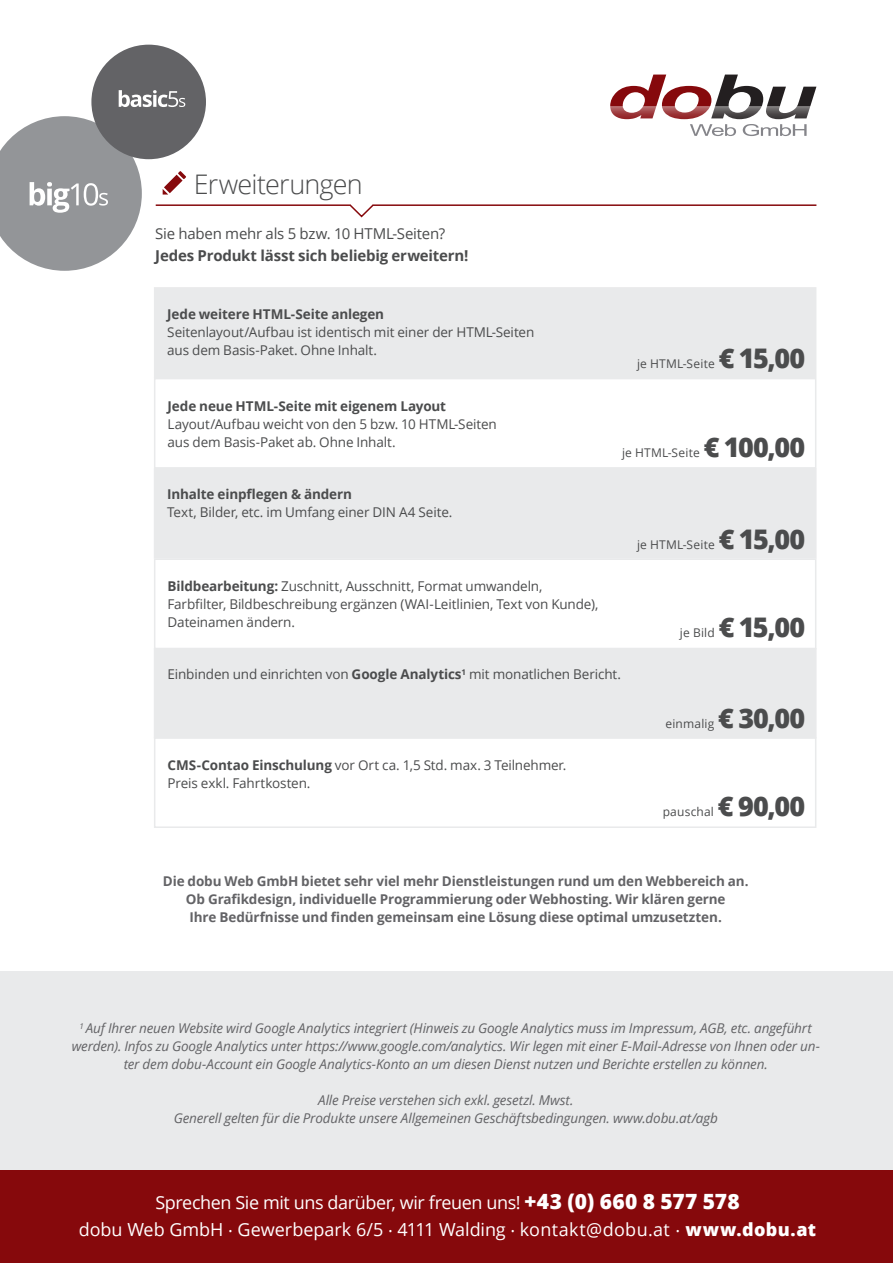
<style>
.page{position:relative;width:893px;height:1263px;background:#fff}
.page>*{position:absolute;margin:0;border:0;box-sizing:border-box;transform-origin:0 0}
.t1{font:800 27px "Open Sans";letter-spacing:-.025em;color:#4b4c4d}
.t2{font:300 27px "Open Sans";letter-spacing:-.03em;color:#4b4c4d}
.t3{font:18px/27px "Open Sans";letter-spacing:-.01em;color:#fff;text-align:center}
.t4{font:700 15px "Open Sans";letter-spacing:-.01em;color:#4b4c4d}
.t5{font:15px "Open Sans";letter-spacing:-.015em;color:#4b4c4d}
.t6{font:13.5px/18px "Open Sans";letter-spacing:-.01em;color:#4b4c4d}
.t7{font:italic 13.5px/18px "Open Sans";letter-spacing:-.01em;color:#636366;text-align:center}
.t8{font:700 13.5px/18px "Open Sans";letter-spacing:-.01em;color:#636366;text-align:center}
.t9{font:700 13.5px "Open Sans";letter-spacing:-.01em;color:#4b4c4d}
.t10{font:12px "Open Sans";letter-spacing:.015em;color:#4b4c4d}
.s1{font-weight:700}
.s2{font-weight:800;font-size:21px}
.s3{font-weight:800}
</style>
<div class="page">
<div style="left:0;top:972px;width:893px;height:199px;background:#e9eaeb"></div>
<div style="left:155px;top:288px;width:661px;height:89px;background:#e9eaeb"></div>
<div style="left:154px;top:287px;width:662px;height:91px;border:2px solid #e9eaeb"></div>
<div style="left:0;top:1170px;width:893px;height:93px;background:#86090c"></div>
<svg style="left:610px;top:75px;width:206px;height:61px"></svg>
<div style="left:154px;top:378px;width:662px;height:91px;border:2px solid #e9eaeb"></div>
<div style="left:154px;top:469px;width:662px;height:89px;background:#e9eaeb"></div>
<div style="left:154px;top:468px;width:662px;height:90px;border:1px solid #e9eaeb"></div>
<div style="left:154px;top:558px;width:662px;height:91px;border:2px solid #e9eaeb"></div>
<div style="left:154px;top:737px;width:662px;height:91px;border:2px solid #e9eaeb"></div>
<div style="left:154px;top:649px;width:662px;height:89px;background:#e9eaeb"></div>
<div style="left:154px;top:648px;width:662px;height:90px;border:1px solid #e9eaeb"></div>
<svg style="left:163px;top:171px;width:23px;height:24px"></svg>
<svg style="left:350px;top:204px;width:23px;height:14px"></svg>
<hr style="left:156px;top:204px;width:195px;height:2px;background:#86090c">
<hr style="left:373px;top:204px;width:443px;height:2px;background:#86090c">
<svg style="left:0;top:116px;width:142px;height:155px"></svg>
<div style="left:91px;top:45px;width:115px;height:114px;background:#636366;border-radius:50%"></div>
<svg style="left:119px;top:90px;width:66px;height:17px"></svg>
<h1 class="t2" style="left:194px;top:165px;width:170px">Erweiterungen</h1>
<p class="t5" style="left:155px;top:223px;width:291px">Sie haben mehr als 5 bzw. 10 HTML-Seiten?</p>
<p class="t4" style="left:155px;top:245px;width:315px">Jedes Produkt lässt sich beliebig erweitern!</p>
<p class="t9" style="left:167px;top:304px;width:218px">Jede weitere HTML-Seite anlegen</p>
<p class="t6" style="left:167px;top:322px;width:369px">Seitenlayout/Aufbau ist identisch mit einer der HTML-Seiten aus dem Basis-Paket. Ohne Inhalt.</p>
<p class="t9" style="left:168px;top:397px;width:280px">Jede neue HTML-Seite mit eigenem Layout</p>
<p class="t6" style="left:168px;top:415px;width:331px">Layout/Aufbau weicht von den 5 bzw. 10 HTML-Seiten aus dem Basis-Paket ab. Ohne Inhalt.</p>
<p class="t9" style="left:167px;top:485px;width:186px">Inhalte einpflegen &amp; ändern</p>
<p class="t6" style="left:167px;top:503px;width:287px">Text, Bilder, etc. im Umfang einer DIN A4 Seite.</p>
<p class="t6" style="left:168px;top:576px;width:432px"><span class="s1">Bildbearbeitung:</span> Zuschnitt, Ausschnitt, Format umwandeln,<br>Farbfilter, Bildbeschreibung ergänzen (WAI-Leitlinien, Text von Kunde),<br>Dateinamen ändern.</p>
<p class="t10" style="left:637px;top:356px;width:79px">je HTML-Seite</p>
<h1 class="t1" style="left:719px;top:338px;width:88px">€ 15,00</h1>
<p class="t10" style="left:622px;top:444px;width:79px">je HTML-Seite</p>
<h1 class="t1" style="left:704px;top:426px;width:103px">€ 100,00</h1>
<p class="t10" style="left:637px;top:536px;width:79px">je HTML-Seite</p>
<h1 class="t1" style="left:719px;top:519px;width:88px">€ 15,00</h1>
<p class="t10" style="left:680px;top:624px;width:36px">je Bild</p>
<h1 class="t1" style="left:719px;top:606px;width:88px">€ 15,00</h1>
<p class="t6" style="left:168px;top:665px;width:455px">Einbinden und einrichten von <span class="s1">Google Analytics</span><sup>1</sup> mit monatlichen Bericht.</p>
<p class="t6" style="left:168px;top:756px;width:400px"><span class="s1">CMS-Contao Einschulung</span> vor Ort ca. 1,5 Std. max. 3 Teilnehmer.<br>Preis exkl. Fahrtkosten.</p>
<p class="t10" style="left:665px;top:715px;width:50px">einmalig</p>
<h1 class="t1" style="left:718px;top:697px;width:89px">€ 30,00</h1>
<p class="t10" style="left:663px;top:804px;width:53px">pauschal</p>
<h1 class="t1" style="left:718px;top:786px;width:89px">€ 90,00</h1>
<p class="t8" style="left:163px;top:872px;width:587px">Die dobu Web GmbH bietet sehr viel mehr Dienstleistungen rund um den Webbereich an.<br>Ob Grafikdesign, individuelle Programmierung oder Webhosting. Wir klären gerne<br>Ihre Bedürfnisse und finden gemeinsam eine Lösung diese optimal umzusetzten.</p>
<p class="t7" style="left:72px;top:1019px;width:750px"><sup>1</sup> Auf Ihrer neuen Website wird Google Analytics integriert (Hinweis zu Google Analytics muss im Impressum, AGB, etc. angeführt werden). Infos zu Google Analytics unter https://www.google.com/analytics. Wir legen mit einer E-Mail-Adresse von Ihnen oder un&shy;ter dem dobu-Account ein Google Analytics-Konto an um diesen Dienst nutzen und Berichte erstellen zu können.</p>
<p class="t7" style="left:174px;top:1091px;width:546px">Alle Preise verstehen sich exkl. gesetzl. Mwst.<br>Generell gelten für die Produkte unsere Allgemeinen Geschäftsbedingungen. www.dobu.at/agb</p>
<h2 class="t3" style="left:79px;top:1189px;width:739px">Sprechen Sie mit uns darüber, wir freuen uns! <span class="s2">+43 (0) 660 8 577 578<br></span>dobu Web GmbH . Gewerbepark 6/5 . 4111 Walding . kontakt@dobu.at . <span class="s3">www.dobu.at</span></h2>
</div>
